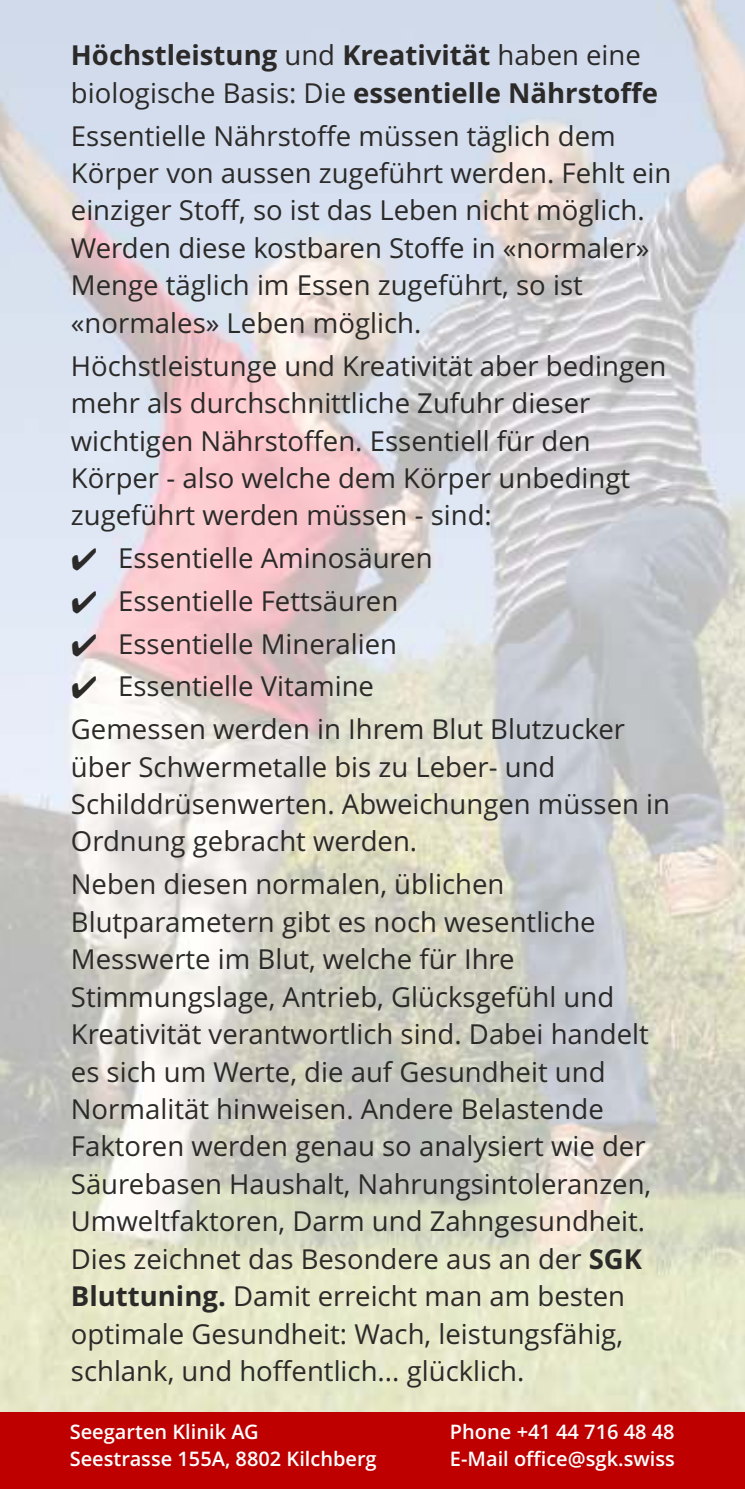
<style>
.page{position:relative;width:745px;height:1489px;background:#fff}
.page>*{position:absolute;margin:0;border:0;box-sizing:border-box;transform-origin:0 0}
.t1{font:27.5px/37.5px "Open Sans";color:#2b2a29}
.t2{font:700 27.5px/37.5px "Open Sans";color:#2b2a29}
.t3{font:600 20px/27.2px "Open Sans";color:#fefefe}
.s1{font-weight:400}
.s2{font-weight:700}
</style>
<div class="page">
<img style="left:0;top:0;width:744px;height:1412px">
<div style="left:0;top:1412px;width:744px;height:76px;background:#bf0000"></div>
<p class="t2" style="left:71px;top:39px;width:588px">Höchstleistung <span class="s1">und</span> Kreativität <span class="s1">haben eine biologische Basis: Die</span> essentielle Nährstoffe</p>
<p class="t1" style="left:71px;top:119px;width:601px">Essentielle Nährstoffe müssen täglich dem Körper von aussen zugeführt werden. Fehlt ein einziger Stoff, so ist das Leben nicht möglich.<br>Werden diese kostbaren Stoffe in «normaler» Menge täglich im Essen zugeführt, so ist «normales» Leben möglich.</p>
<p class="t1" style="left:71px;top:349px;width:596px">Höchstleistunge und Kreativität aber bedingen mehr als durchschnittliche Zufuhr dieser wichtigen Nährstoffen. Essentiell für den Körper - also welche dem Körper unbedingt zugeführt werden müssen - sind:</p>
<p class="t1" style="left:71px;top:542px;width:363px">✔ Essentielle Aminosäuren</p>
<p class="t1" style="left:71px;top:585px;width:328px">✔ Essentielle Fettsäuren</p>
<p class="t1" style="left:71px;top:627px;width:327px">✔ Essentielle Mineralien</p>
<p class="t1" style="left:71px;top:667px;width:555px;line-height:42.8px">✔ Essentielle Vitamine<br>Gemessen werden in Ihrem Blut Blutzucker</p>
<p class="t1" style="left:71px;top:750px;width:600px">über Schwermetalle bis zu Leber- und<br>Schilddrüsenwerten. Abweichungen müssen in<br>Ordnung gebracht werden.</p>
<p class="t1" style="left:71px;top:868px;width:581px">Neben diesen normalen, üblichen Blutparametern gibt es noch wesentliche Messwerte im Blut, welche für Ihre Stimmungslage, Antrieb, Glücksgefühl und Kreativität verantwortlich sind. Dabei handelt es sich um Werte, die auf Gesundheit und Normalität hinweisen. Andere Belastende Faktoren werden genau so analysiert wie der Säurebasen Haushalt, Nahrungsintoleranzen, Umweltfaktoren, Darm und Zahngesundheit.<br>Dies zeichnet das Besondere aus an der <span class="s2">SGK Bluttuning.</span> Damit erreicht man am besten optimale Gesundheit: Wach, leistungsfähig, schlank, und hoffentlich... glücklich.</p>
<p class="t3" style="left:70px;top:1420px;width:308px">Seegarten Klinik AG<br>Seestrasse 155A, 8802 Kilchberg</p>
<p class="t3" style="left:449px;top:1420px;width:226px">Phone +41 44 716 48 48<br>E-Mail office@sgk.swiss</p>
</div>
